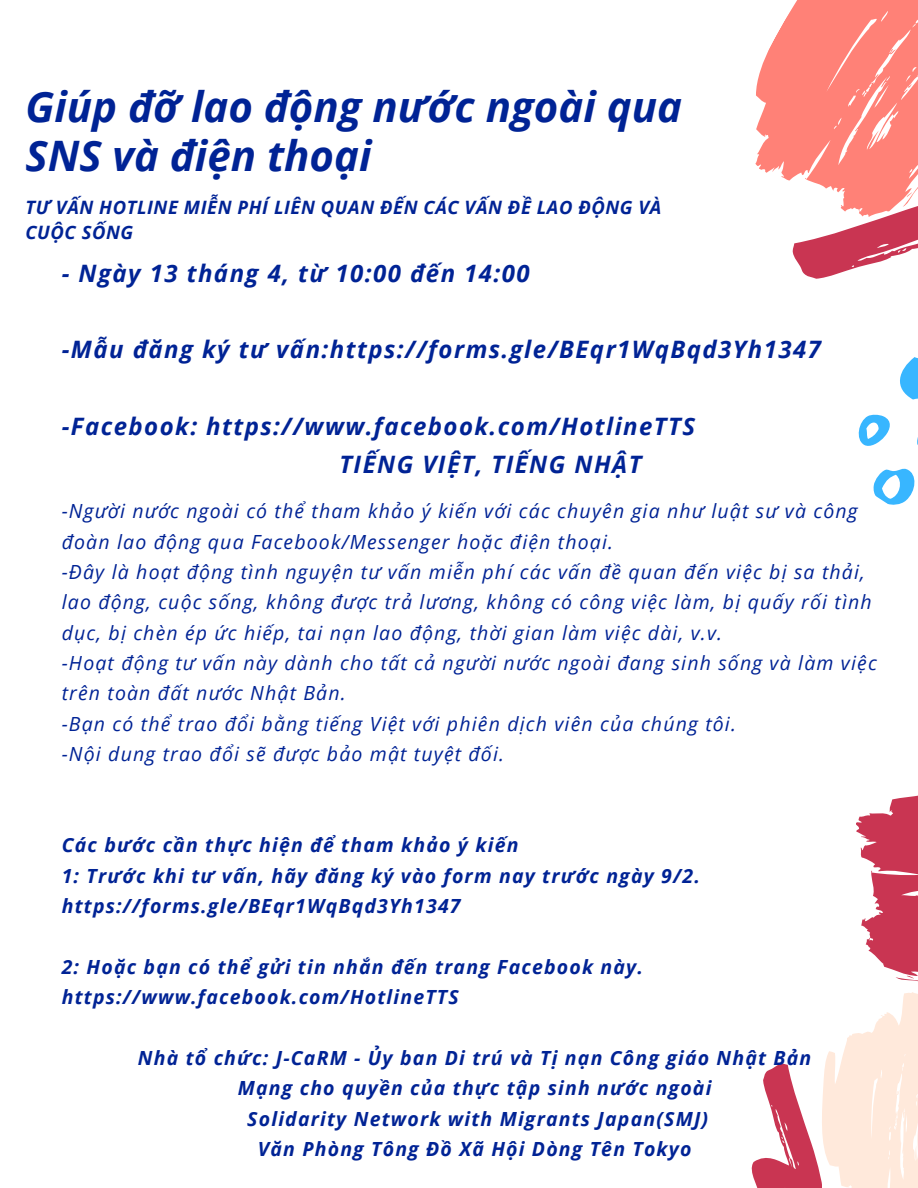
<style>
.page{position:relative;width:918px;height:1188px;background:#fff}
.page>*{position:absolute;margin:0;border:0;box-sizing:border-box;transform-origin:0 0}
.t1{font:italic 700 42px/49.5px "Open Sans";color:#002395}
.t2{font:italic 700 24px/38.2px "Open Sans";letter-spacing:.06em;color:#002395}
.t3{font:italic 19.5px/30.3px "Open Sans";letter-spacing:.06em;color:#002395}
.t4{font:italic 700 19.5px/30.3px "Open Sans";letter-spacing:.06em;color:#002395}
.t5{font:italic 700 18.45px/25.8px "Open Sans";letter-spacing:.03em;color:#002395}
</style>
<div class="page">
<svg style="left:755px;top:0;width:163px;height:181px;background:#ff9188"></svg>
<svg style="left:792px;top:177px;width:126px;height:102px"></svg>
<svg style="left:858px;top:357px;width:60px;height:148px"></svg>
<svg style="left:751px;top:795px;width:167px;height:393px"></svg>
<p class="t1" style="left:25px;top:81px;width:658px">Giúp đỡ lao động nước ngoài qua<br>SNS và điện thoại</p>
<h1 class="t5" style="left:25px;top:194px;width:638px">TƯ VẤN HOTLINE MIỄN PHÍ LIÊN QUAN ĐẾN CÁC VẤN ĐỀ LAO ĐỘNG VÀ<br>CUỘC SỐNG</h1>
<h3 class="t2" style="left:62px;top:254px;width:470px">- Ngày 13 tháng 4, từ 10:00 đến 14:00</h3>
<p class="t2" style="left:62px;top:330px;width:761px">-Mẫu đăng ký tư vấn:https://forms.gle/BEqr1WqBqd3Yh1347</p>
<h2 class="t2" style="left:339px;top:407px;width:357px;text-indent:-278px">-Facebook: https://www.facebook.com/HotlineTTS<br>TIẾNG VIỆT, TIẾNG NHẬT</h2>
<h2 class="t3" style="left:62px;top:495px;width:797px">-Người nước ngoài có thể tham khảo ý kiến với các chuyên gia như luật sư và công đoàn lao động qua Facebook/Messenger hoặc điện thoại.</h2>
<h2 class="t3" style="left:62px;top:556px;width:812px">-Đây là hoạt động tình nguyện tư vấn miễn phí các vấn đề quan đến việc bị sa thải, lao động, cuộc sống, không được trả lương, không có công việc làm, bị quấy rối tình dục, bị chèn ép ức hiếp, tai nạn lao động, thời gian làm việc dài, v.v.</h2>
<p class="t3" style="left:62px;top:647px;width:817px">-Hoạt động tư vấn này dành cho tất cả người nước ngoài đang sinh sống và làm việc trên toàn đất nước Nhật Bản.</p>
<p class="t3" style="left:62px;top:708px;width:676px">-Bạn có thể trao đổi bằng tiếng Việt với phiên dịch viên của chúng tôi.</p>
<p class="t3" style="left:62px;top:738px;width:444px">-Nội dung trao đổi sẽ được bảo mật tuyệt đối.</p>
<p class="t4" style="left:62px;top:830px;width:640px">Các bước cần thực hiện để tham khảo ý kiến<br>1: Trước khi tư vấn, hãy đăng ký vào form nay trước ngày 9/2. https://forms.gle/BEqr1WqBqd3Yh1347</p>
<p class="t4" style="left:62px;top:951px;width:583px">2: Hoặc bạn có thể gửi tin nhắn đến trang Facebook này. https://www.facebook.com/HotlineTTS</p>
<p class="t4" style="left:138px;top:1042px;width:675px;text-align:center">Nhà tổ chức: J-CaRM - Ủy ban Di trú và Tị nạn Công giáo Nhật Bản Mạng cho quyền của thực tập sinh nước ngoài<br>Solidarity Network with Migrants Japan(SMJ)<br>Văn Phòng Tông Đồ Xã Hội Dòng Tên Tokyo</p>
</div>
